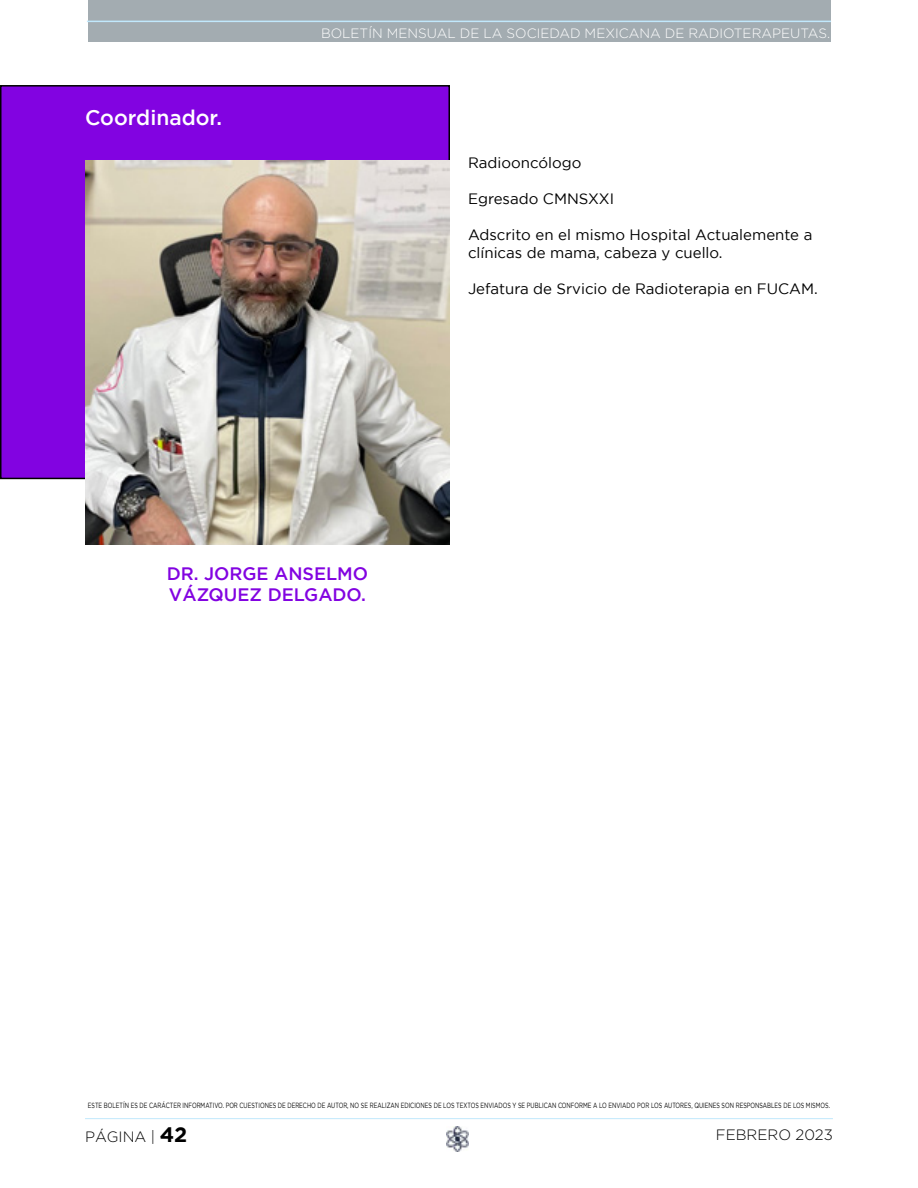
<style>
.page{position:relative;width:918px;height:1188px;background:#fff}
.page>*{position:absolute;margin:0;border:0;box-sizing:border-box;transform-origin:0 0}
.t1{font:500 21px "Gotham";color:#fff}
.t2{font:500 18px/21.6px "Gotham";color:#8203e1}
.t3{font:15px/18px "Gotham";color:#000}
.t4{font:300 15px "Gotham";color:#000}
.t5{font:300 13.5px "Gotham";color:#fff}
.t6{font:7.5px "Gotham";color:#000;scale:.73 1}
.s1{font-weight:700;font-size:21px}
</style>
<div class="page">
<img style="left:446px;top:1127px;width:22px;height:24px">
<div style="left:88px;top:0;width:743px;height:41px;background:#a3acb1"></div>
<hr style="left:87px;top:21px;width:744px;height:1px;background:#c1e8fc">
<hr style="left:85px;top:1118px;width:748px;height:1px;background:#c1e8fc">
<div style="left:1px;top:86px;width:448px;height:392px;background:#8203e1"></div>
<img style="left:85px;top:161px;width:365px;height:383px">
<h1 class="t1" style="left:85px;top:106px;width:138px">Coordinador.</h1>
<h3 class="t5" style="left:321px;top:26px;width:511px">BOLETÍN MENSUAL DE LA SOCIEDAD MEXICANA DE RADIOTERAPEUTAS.</h3>
<h3 class="t3" style="left:468px;top:154px;width:115px">Radiooncólogo</h3>
<h3 class="t3" style="left:468px;top:190px;width:148px">Egresado CMNSXXI</h3>
<h3 class="t3" style="left:468px;top:226px;width:346px">Adscrito en el mismo Hospital Actualemente a clínicas de mama, cabeza y cuello.</h3>
<h3 class="t3" style="left:468px;top:280px;width:351px">Jefatura de Srvicio de Radioterapia en FUCAM.</h3>
<h2 class="t2" style="left:167px;top:562px;width:203px">DR. JORGE ANSELMO<br>VÁZQUEZ DELGADO.</h2>
<p class="t6" style="left:88px;top:1102px;width:1018px">ESTE BOLETÍN ES DE CARÁCTER INFORMATIVO. POR CUESTIONES DE DERECHO DE AUTOR, NO SE REALIZAN EDICIONES DE LOS TEXTOS ENVIADOS Y SE PUBLICAN CONFORME A LO ENVIADO POR LOS AUTORES, QUIENES SON RESPONSABLES DE LOS MISMOS.</p>
<h3 class="t4" style="left:85px;top:1129px;width:104px">PÁGINA | <span class="s1">42</span></h3>
<h3 class="t4" style="left:716px;top:1127px;width:119px">FEBRERO 2023</h3>
</div>
